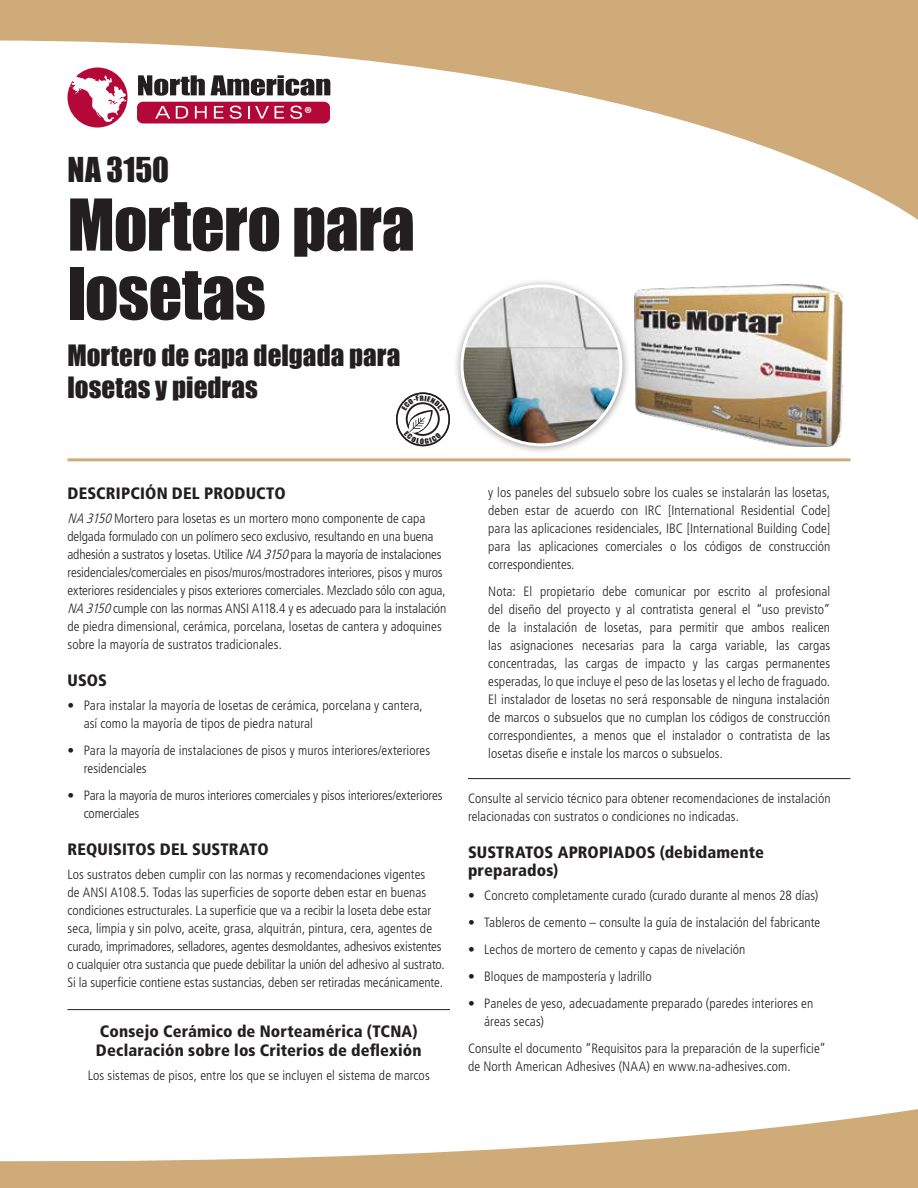
<style>
.page{position:relative;width:918px;height:1188px;background:#fff}
.page>*{position:absolute;margin:0;border:0;box-sizing:border-box;transform-origin:0 0}
.t1{font:66px/69px "Impact";letter-spacing:-.01em;color:#231f20}
.t2{font:31.5px "Impact";letter-spacing:.005em;color:#231f20}
.t3{font:27px/32.4px "Impact";color:#231f20}
.t4{font:700 17.7px "Myriad Pro";color:#fff}
.t5{font:900 condensed 16.5px/18.8px "Frutiger LT Std";letter-spacing:.01em;color:#231f20}
.t6{font:300 condensed 13.5px/18px "Frutiger LT Std";color:#231f20}
.s1{font-style:italic}
</style>
<div class="page">
<svg style="left:0;top:0;width:918px;height:220px;fill:#cfab7a"></svg>
<hr style="left:68px;top:1009px;width:382px;height:1px;background:#231f20">
<hr style="left:468px;top:778px;width:382px;height:1px;background:#231f20">
<svg style="left:0;top:1109px;width:918px;height:79px;fill:#cfab7a"></svg>
<div style="left:68px;top:68px;width:60px;height:60px;background:#b30838;border-radius:50%"></div>
<svg style="left:64px;top:75px;width:355px;height:145px"></svg>
<svg style="left:397px;top:393px;width:52px;height:53px"></svg>
<div style="left:396px;top:393px;width:54px;height:53px;border:1px solid #231f20;border-radius:50%"></div>
<hr style="left:68px;top:458px;width:782px;height:3px;background:#cfab7a">
<img style="left:635px;top:284px;width:208px;height:162px">
<div style="left:454px;top:278px;width:177px;height:177px;background:#231f20;opacity:.45"></div>
<img style="left:462px;top:286px;width:159px;height:159px;border-radius:80px">
<div style="left:460px;top:284px;width:162px;height:162px;border:3px solid #fff;border-radius:50%"></div>
<svg style="left:401px;top:395px;width:44px;height:49px"></svg>
<h2 class="t2" style="left:68px;top:145px;width:103px">NA 3150</h2>
<h3 class="t4" style="left:304px;top:101px;width:10px">®</h3>
<h1 class="t1" style="left:68px;top:189px;width:349px">Mortero para losetas</h1>
<h3 class="t3" style="left:68px;top:338px;width:334px">Mortero de capa delgada para losetas y piedras</h3>
<p class="t5" style="left:68px;top:484px;width:220px">DESCRIPCIÓN DEL PRODUCTO</p>
<p class="t6" style="left:67px;top:510px;width:380px"><span class="s1">NA3150</span>Mortero para losetas es un mortero mono componente de capa delgada formulado con un polímero seco exclusivo, resultando en una buena adhesión a sustratos y losetas. Utilice <span class="s1">NA3150</span>para la mayoría de instalaciones residenciales/comerciales en pisos/muros/mostradores interiores, pisos y muros exteriores residenciales y pisos exteriores comerciales. Mezclado sólo con agua, <span class="s1">NA3150</span>cumple con las normas ANSI A118.4 y es adecuado para la instalación de piedra dimensional, cerámica, porcelana, losetas de cantera y adoquines sobre la mayoría de sustratos tradicionales.</p>
<p class="t5" style="left:68px;top:671px;width:41px">USOS</p>
<p class="t6" style="left:84px;top:697px;width:341px;text-indent:-16px">• Para instalar la mayoría de losetas de cerámica, porcelana y cantera, así como la mayoría de tipos de piedra natural</p>
<p class="t6" style="left:84px;top:742px;width:348px;text-indent:-16px">• Para la mayoría de instalaciones de pisos y muros interiores/exteriores residenciales</p>
<p class="t6" style="left:84px;top:786px;width:360px;text-indent:-16px">• Para la mayoría de muros interiores comerciales y pisos interiores/exteriores comerciales</p>
<p class="t5" style="left:68px;top:840px;width:203px">REQUISITOS DEL SUSTRATO</p>
<p class="t6" style="left:68px;top:865px;width:379px">Los sustratos deben cumplir con las normas y recomendaciones vigentes<br>de ANSI A108.5. Todas las superficies de soporte deben estar en buenas condiciones estructurales. La superficie que va a recibir la loseta debe estar seca, limpia y sin polvo, aceite, grasa, alquitrán, pintura, cera, agentes de curado, imprimadores, selladores, agentes desmoldantes, adhesivos existentes o cualquier otra sustancia que puede debilitar la unión del adhesivo al sustrato.<br>Si la superficie contiene estas sustancias, deben ser retiradas mecánicamente.</p>
<p class="t5" style="left:96px;top:1022px;width:327px">Consejo Cerámico de Norteamérica (TCNA)<br>Declaración sobre los Criterios de deflexión</p>
<p class="t6" style="left:88px;top:1066px;width:344px">Los sistemas de pisos, entre los que se incluyen el sistema de marcos</p>
<p class="t6" style="left:488px;top:484px;width:344px;text-align:justify">y los paneles del subsuelo sobre los cuales se instalarán las losetas, deben estar de acuerdo con IRC [International Residential Code] para las aplicaciones residenciales, IBC [International Building Code] para las aplicaciones comerciales o los códigos de construcción correspondientes.</p>
<p class="t6" style="left:488px;top:582px;width:344px;text-align:justify">Nota: El propietario debe comunicar por escrito al profesional del diseño del proyecto y al contratista general el “uso previsto” de la instalación de losetas, para permitir que ambos realicen las asignaciones necesarias para la carga variable, las cargas concentradas, las cargas de impacto y las cargas permanentes esperadas, lo que incluye el peso de las losetas y el lecho de fraguado.<br>El instalador de losetas no será responsable de ninguna instalación de marcos o subsuelos que no cumplan los códigos de construcción correspondientes, a menos que el instalador o contratista de las losetas diseñe e instale los marcos o subsuelos.</p>
<p class="t6" style="left:468px;top:789px;width:364px">Consulte al servicio técnico para obtener recomendaciones de instalación relacionadas con sustratos o condiciones no indicadas.</p>
<p class="t5" style="left:468px;top:843px;width:298px">SUSTRATOS APROPIADOS (debidamente preparados)</p>
<p class="t6" style="left:468px;top:887px;width:352px">• Concreto completamente curado (curado durante al menos 28 días)</p>
<p class="t6" style="left:468px;top:914px;width:354px">• Tableros de cemento – consulte la guía de instalación del fabricante</p>
<p class="t6" style="left:468px;top:941px;width:279px">• Lechos de mortero de cemento y capas de nivelación</p>
<p class="t6" style="left:468px;top:968px;width:185px">• Bloques de mampostería y ladrillo</p>
<p class="t6" style="left:484px;top:995px;width:331px;text-indent:-16px">• Paneles de yeso, adecuadamente preparado (paredes interiores en áreas secas)</p>
<p class="t6" style="left:468px;top:1040px;width:359px">Consulte el documento “Requisitos para la preparación de la superficie” de North American Adhesives (NAA) en www.na-adhesives.com.</p>
</div>
